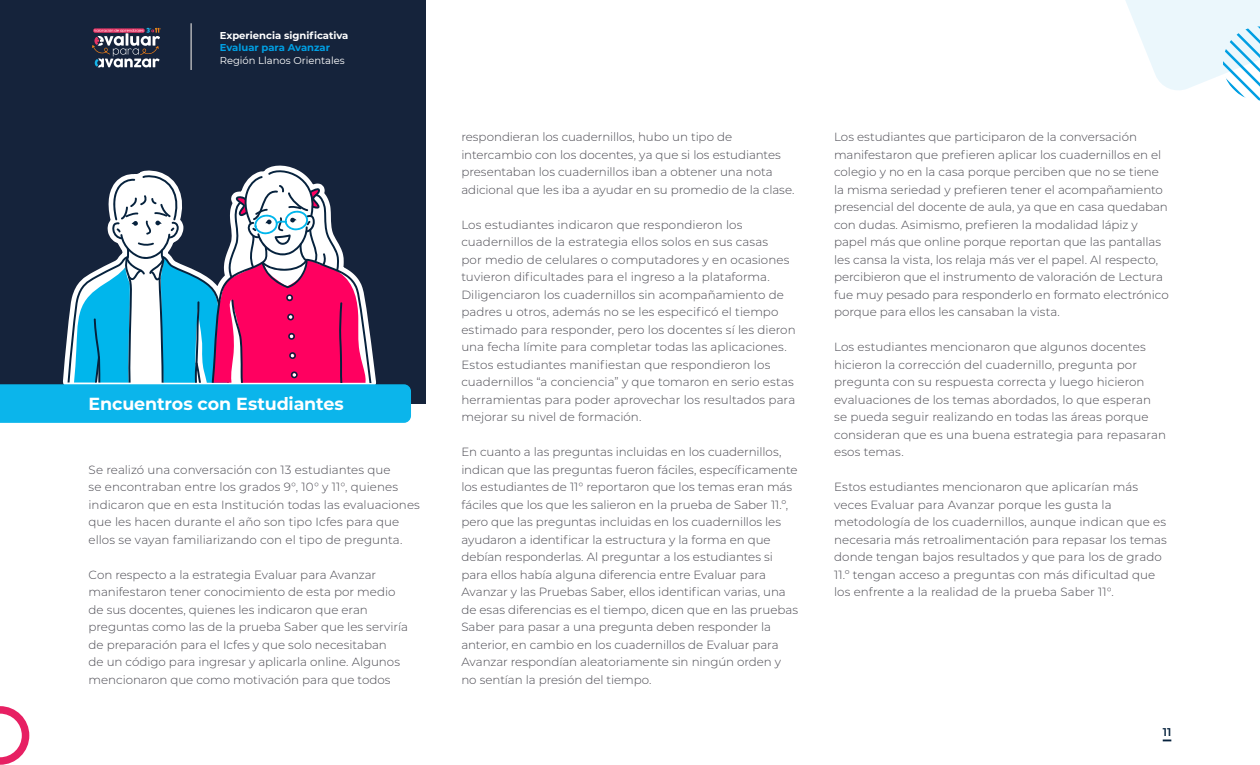
<style>
.page{position:relative;width:1260px;height:765px;background:#fff}
.page>*{position:absolute;margin:0;border:0;box-sizing:border-box;transform-origin:0 0}
.t1{font:700 17.5px "Montserrat";letter-spacing:-.01em;color:#fff}
.T1{font:300 11.88px/17.5px "Montserrat";color:#48474f}
.t2{font:600 11.25px "Montserrat";color:#06223d}
.t3{font:700 10px/12.5px "Montserrat";color:#fff}
.s1{color:#009fe3}
.s2{font-weight:400}
</style>
<div class="page">
<svg style="left:0;top:706px;width:29px;height:59px"></svg>
<svg style="left:1125px;top:0;width:135px;height:101px"></svg>
<div style="left:0;top:0;width:426px;height:404px;background:#15233b"></div>
<hr style="left:191px;top:23px;width:1px;height:47px;background:#ccc">
<svg style="left:92px;top:28px;width:69px;height:39px"></svg>
<svg style="left:0;top:169px;width:411px;height:254px"></svg>
<p class="t3" style="left:220px;top:29px;width:130px">Experiencia significativa<br><span class="s1">Evaluar para Avanzar<br></span><span class="s2">Región Llanos Orientales</span></p>
<h2 class="t1" style="left:89px;top:391px;width:257px">Encuentros con Estudiantes</h2>
<p class="T1" style="left:89px;top:460px;width:333px">Se realizó una conversación con 13 estudiantes que<br>se encontraban entre los grados 9°, 10° y 11°, quienes indicaron que en esta Institución todas las evaluaciones que les hacen durante el año son tipo Icfes para que ellos se vayan familiarizando con el tipo de pregunta.</p>
<p class="T1" style="left:89px;top:565px;width:321px">Con respecto a la estrategia Evaluar para Avanzar manifestaron tener conocimiento de esta por medio de sus docentes, quienes les indicaron que eran preguntas como las de la prueba Saber que les serviría de preparación para el Icfes y que solo necesitaban<br>de un código para ingresar y aplicarla online. Algunos mencionaron que como motivación para que todos</p>
<p class="T1" style="left:461px;top:128px;width:335px">respondieran los cuadernillos, hubo un tipo de intercambio con los docentes, ya que si los estudiantes presentaban los cuadernillos iban a obtener una nota adicional que les iba a ayudar en su promedio de la clase.</p>
<p class="T1" style="left:461px;top:215px;width:336px">Los estudiantes indicaron que respondieron los cuadernillos de la estrategia ellos solos en sus casas<br>por medio de celulares o computadores y en ocasiones tuvieron dificultades para el ingreso a la plataforma.<br>Diligenciaron los cuadernillos sin acompañamiento de padres u otros, además no se les especificó el tiempo estimado para responder, pero los docentes sí les dieron una fecha límite para completar todas las aplicaciones.<br>Estos estudiantes manifiestan que respondieron los cuadernillos “a conciencia” y que tomaron en serio estas herramientas para poder aprovechar los resultados para mejorar su nivel de formación.</p>
<p class="T1" style="left:461px;top:443px;width:338px">En cuanto a las preguntas incluidas en los cuadernillos, indican que las preguntas fueron fáciles, específicamente los estudiantes de 11° reportaron que los temas eran más fáciles que los que les salieron en la prueba de Saber 11.º, pero que las preguntas incluidas en los cuadernillos les ayudaron a identificar la estructura y la forma en que debían responderlas. Al preguntar a los estudiantes si para ellos había alguna diferencia entre Evaluar para Avanzar y las Pruebas Saber, ellos identifican varias, una de esas diferencias es el tiempo, dicen que en las pruebas Saber para pasar a una pregunta deben responder la anterior, en cambio en los cuadernillos de Evaluar para Avanzar respondían aleatoriamente sin ningún orden y no sentían la presión del tiempo.</p>
<p class="T1" style="left:834px;top:128px;width:336px">Los estudiantes que participaron de la conversación manifestaron que prefieren aplicar los cuadernillos en el colegio y no en la casa porque perciben que no se tiene la misma seriedad y prefieren tener el acompañamiento presencial del docente de aula, ya que en casa quedaban con dudas. Asimismo, prefieren la modalidad lápiz y papel más que online porque reportan que las pantallas les cansa la vista, los relaja más ver el papel. Al respecto, percibieron que el instrumento de valoración de Lectura fue muy pesado para responderlo en formato electrónico porque para ellos les cansaban la vista.</p>
<p class="T1" style="left:834px;top:338px;width:333px">Los estudiantes mencionaron que algunos docentes hicieron la corrección del cuadernillo, pregunta por pregunta con su respuesta correcta y luego hicieron evaluaciones de los temas abordados, lo que esperan se pueda seguir realizando en todas las áreas porque consideran que es una buena estrategia para repasaran esos temas.</p>
<p class="T1" style="left:834px;top:478px;width:334px">Estos estudiantes mencionaron que aplicarían más veces Evaluar para Avanzar porque les gusta la metodología de los cuadernillos, aunque indican que es necesaria más retroalimentación para repasar los temas donde tengan bajos resultados y que para los de grado 11.º tengan acceso a preguntas con más dificultad que los enfrente a la realidad de la prueba Saber 11°.</p>
<p class="t2" style="left:1163px;top:724px;width:10px">11</p>
</div>
